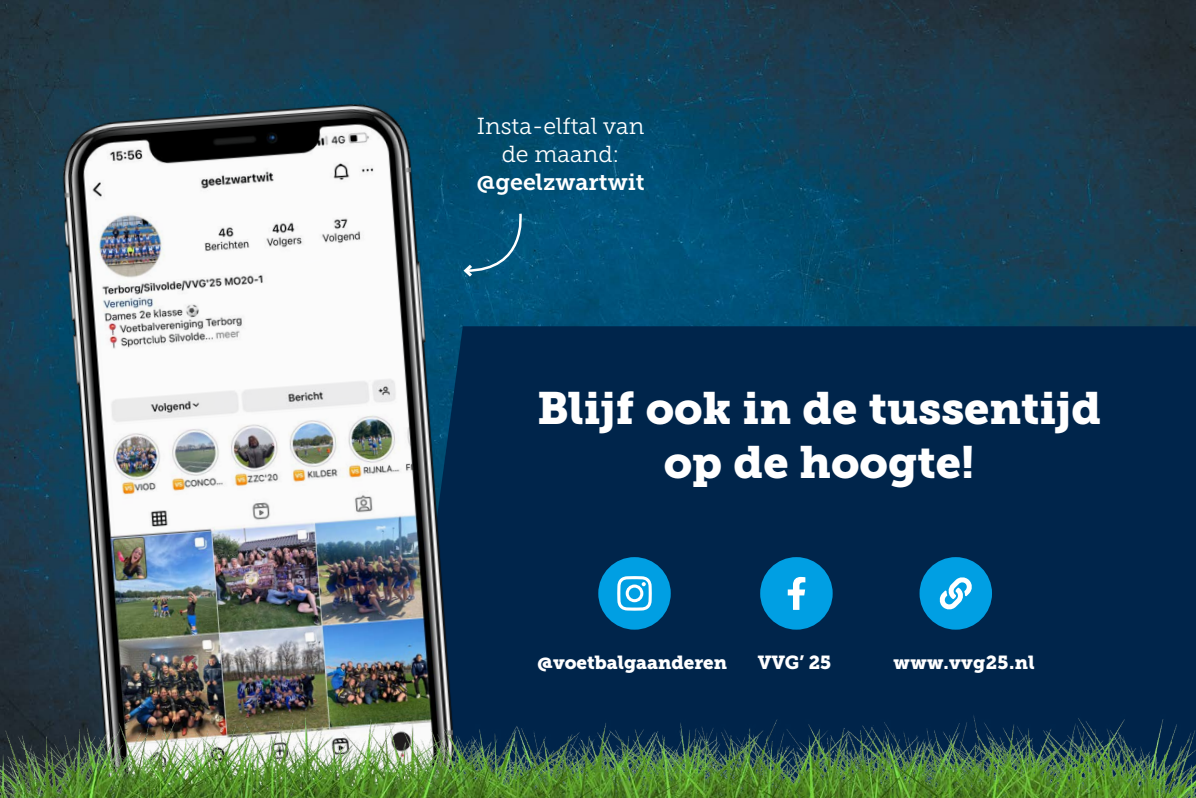
<style>
.page{position:relative;width:1196px;height:798px;background:#fff}
.page>*{position:absolute;margin:0;border:0;box-sizing:border-box;transform-origin:0 0}
.t1{font:45px/54px "Museo Slab 900";color:#fff;text-align:center}
.t2{font:23.12px/27.8px "Museo Slab 300";color:#fff;text-align:center}
.t3{font:23.12px "Museo Slab 700";color:#fff}
.t4{font:18.75px "Museo Slab 900";color:#fff}
.t5{font:18.75px "Museo Slab 900";letter-spacing:.02em;color:#fff}
</style>
<div class="page">
<img style="left:0;top:0;width:1196px;height:690px">
<div style="left:513px;top:326px;width:683px;height:364px;background:#00254b"></div>
<img style="left:19px;top:70px;width:494px;height:620px">
<div style="left:598px;top:557px;width:73px;height:72px;background:#009fe3;border-radius:50%"></div>
<svg style="left:617px;top:576px;width:35px;height:34px"></svg>
<div style="left:760px;top:557px;width:73px;height:72px;background:#009fe3;border-radius:50%"></div>
<svg style="left:788px;top:576px;width:17px;height:33px"></svg>
<svg style="left:461px;top:211px;width:66px;height:69px;background:#105d82"></svg>
<img style="left:0;top:690px;width:1196px;height:107px">
<div style="left:919px;top:557px;width:73px;height:72px;background:#009fe3;border-radius:50%"></div>
<svg style="left:939px;top:577px;width:33px;height:33px"></svg>
<p class="t2" style="left:477px;top:113px;width:169px">Insta-elftal van de maand:</p>
<p class="t3" style="left:477px;top:169px;width:169px">@geelzwartwit</p>
<p class="t1" style="left:537px;top:381px;width:566px">Blijf ook in de tussentijd op de hoogte!</p>
<p class="t4" style="left:537px;top:650px;width:191px">@voetbalgaanderen</p>
<p class="t4" style="left:758px;top:651px;width:75px">VVG’ 25</p>
<p class="t5" style="left:894px;top:650px;width:143px">www.vvg25.nl</p>
</div>
